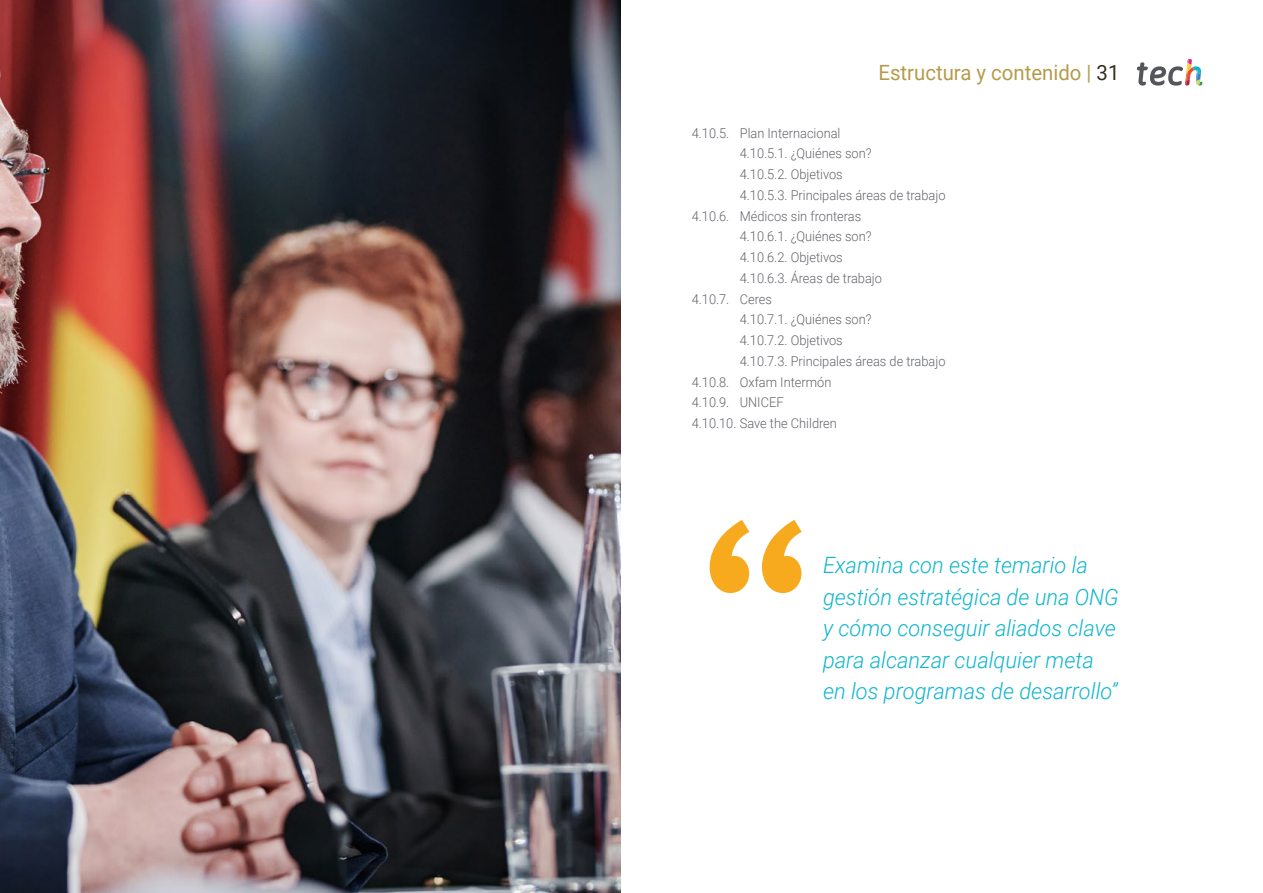
<style>
.page{position:relative;width:1263px;height:893px;background:#fff}
.page>*{position:absolute;margin:0;border:0;box-sizing:border-box;transform-origin:0 0}
.t1{font:italic 300 22.5px/31.5px "Roboto";color:#0fb6cf}
.t2{font:21px "Roboto";color:#b49c4b}
.t3{font:300 13.5px "Roboto";color:#61646a;scale:.95 1}
.s1{color:#312e20}
</style>
<div class="page">
<img style="left:0;top:0;width:621px;height:893px">
<svg style="left:710px;top:520px;width:92px;height:73px"></svg>
<svg style="left:1137px;top:59px;width:65px;height:27px"></svg>
<h2 class="t2" style="left:878px;top:57px;width:242px">Estructura y contenido | <span class="s1">31</span></h2>
<p class="t3" style="left:692px;top:123px;width:158px">4.10.5. Plan Internacional</p>
<p class="t3" style="left:740px;top:144px;width:140px">4.10.5.1. ¿Quiénes son?</p>
<p class="t3" style="left:740px;top:165px;width:110px">4.10.5.2. Objetivos</p>
<p class="t3" style="left:740px;top:186px;width:218px">4.10.5.3. Principales áreas de trabajo</p>
<p class="t3" style="left:692px;top:206px;width:180px">4.10.6. Médicos sin fronteras</p>
<p class="t3" style="left:740px;top:227px;width:140px">4.10.6.1. ¿Quiénes son?</p>
<p class="t3" style="left:740px;top:248px;width:110px">4.10.6.2. Objetivos</p>
<p class="t3" style="left:740px;top:269px;width:151px">4.10.6.3. Áreas de trabajo</p>
<p class="t3" style="left:692px;top:289px;width:86px">4.10.7. Ceres</p>
<p class="t3" style="left:740px;top:310px;width:140px">4.10.7.1. ¿Quiénes son?</p>
<p class="t3" style="left:740px;top:331px;width:110px">4.10.7.2. Objetivos</p>
<p class="t3" style="left:740px;top:352px;width:218px">4.10.7.3. Principales áreas de trabajo</p>
<p class="t3" style="left:692px;top:372px;width:148px">4.10.8. Oxfam Intermón</p>
<p class="t3" style="left:692px;top:393px;width:98px">4.10.9. UNICEF</p>
<p class="t3" style="left:692px;top:414px;width:154px">4.10.10. Save the Children</p>
<h1 class="t1" style="left:823px;top:549px;width:297px">Examina con este temario la gestión estratégica de una ONG y cómo conseguir aliados clave para alcanzar cualquier meta en los programas de desarrollo”</h1>
</div>
